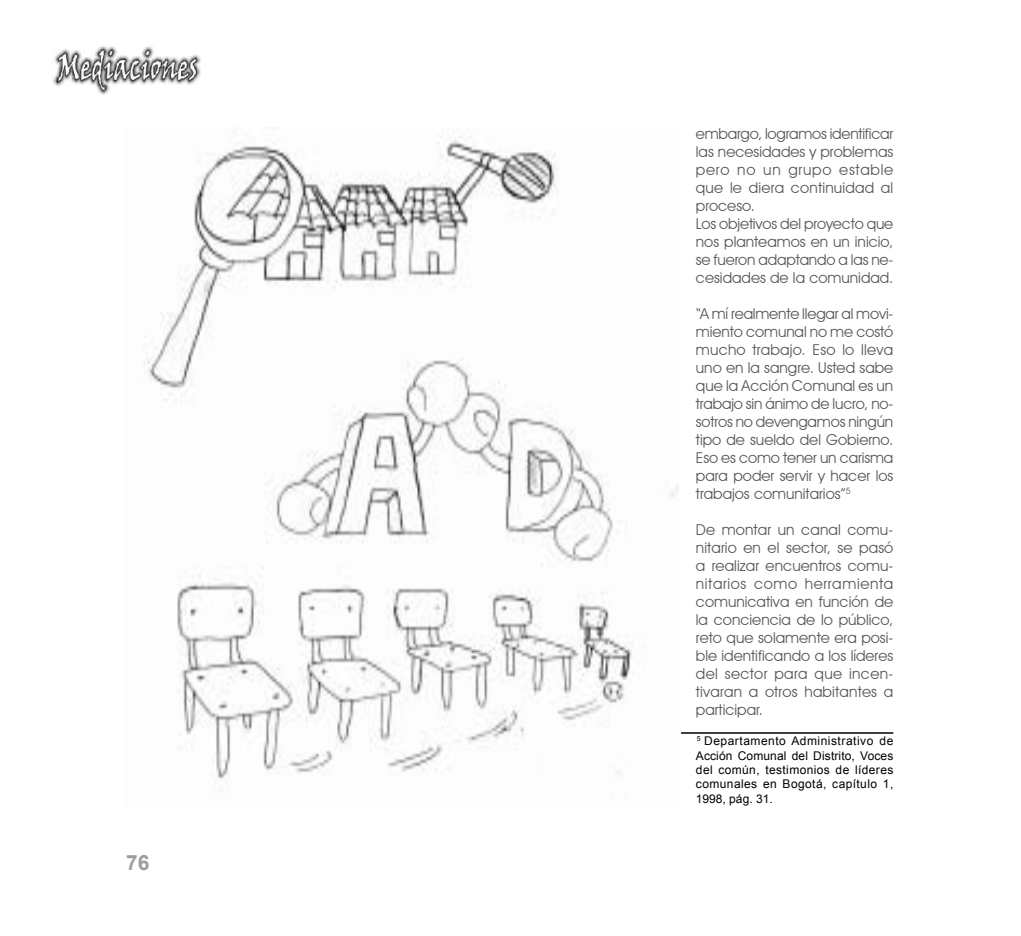
<style>
.page{position:relative;width:1021px;height:936px;background:#fff}
.page>*{position:absolute;margin:0;border:0;box-sizing:border-box;transform-origin:0 0}
.t1{font:700 21px "Arial";color:#9c9d9f}
.t2{font:15px/18px "Avant Garde IT Cby BT";color:#58585a;text-align:justify}
.t3{font:12px/14.4px "Arial";letter-spacing:.035em;color:#000;text-align:justify}
</style>
<div class="page">
<img style="left:53px;top:46px;width:148px;height:49px">
<img style="left:144px;top:131px;width:535px;height:652px">
<hr style="left:681px;top:732px;width:212px;height:1px;background:#000">
<h1 class="t1" style="left:126px;top:848px;width:25px">76</h1>
<p class="t2" style="left:696px;top:125px;width:199px;text-align:left">embargo, logramos identificar las necesidades y problemas pero no un grupo estable que le diera continuidad al proceso.<br>Los objetivos del proyecto que nos planteamos en un inicio, se fueron adaptando a las ne&shy;cesidades de la comunidad.</p>
<p class="t2" style="left:696px;top:305px;width:199px">“A mí realmente llegar al movi&shy;miento comunal no me costó mucho trabajo. Eso lo lleva uno en la sangre. Usted sabe que la Acción Comunal es un trabajo sin ánimo de lucro, no&shy;sotros no devengamos ningún tipo de sueldo del Gobierno.<br>Eso es como tener un carisma para poder servir y hacer los trabajos comunitarios”<sup>5</sup></p>
<p class="t2" style="left:696px;top:521px;width:199px">De montar un canal comu&shy;nitario en el sector, se pasó a realizar encuentros comu&shy;nitarios como herramienta comu-nicativa en función de la conciencia de lo público, reto que solamente era posi&shy;ble identificando a los líderes del sector para que incen&shy;tivaran a otros habitantes a participar.</p>
<p class="t3" style="left:696px;top:733px;width:199px"><sup>5</sup> Departamento Administrativo de Acción Comunal del Distrito, Voces del común, testimonios de líderes comunales en Bogotá, capítulo 1, 1998, pág. 31.</p>
</div>
